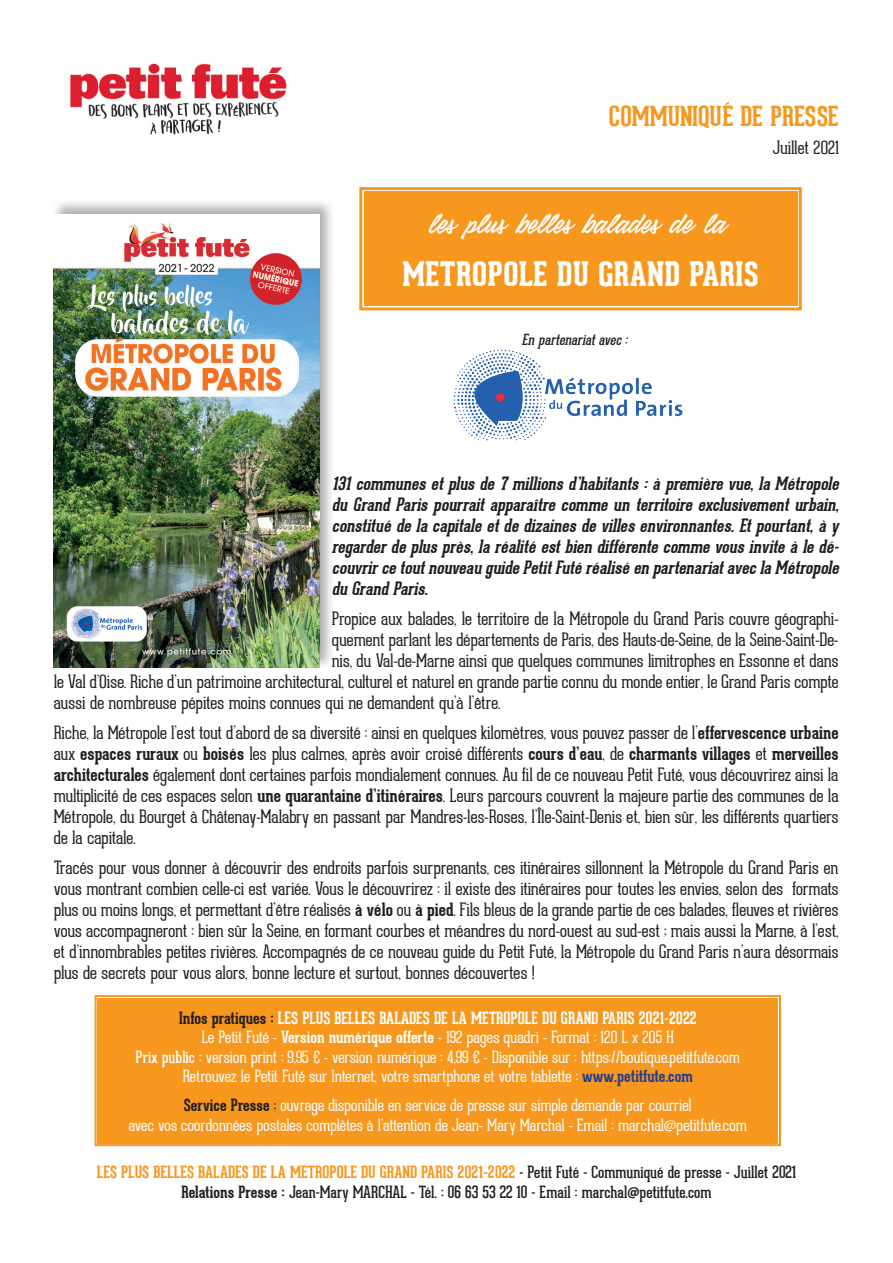
<style>
.page{position:relative;width:893px;height:1263px;background:#fff}
.page>*{position:absolute;margin:0;border:0;box-sizing:border-box;transform-origin:0 0}
.t1{font:33px "Good Hood";color:#fff}
.t2{font:800 33px "Geared Slab";color:#fff}
.t3{font:700 27px "Geared Slab";color:#f7971d}
.t4{font:100 18px/21px "Geared Slab";letter-spacing:-.005em;color:#231f20;text-align:justify}
.t5{font:italic 700 18px/21px "Geared Slab";color:#231f20;text-align:justify}
.t6{font:100 16.5px/19.5px "Geared Slab";letter-spacing:-.005em;color:#fff;text-align:center}
.t7{font:16.5px/19.5px "Geared Slab";color:#231f20;text-align:center}
.t8{font:italic 15px "Geared Slab";color:#231f20}
.s1{font-weight:700}
.s2{font-weight:700;color:#231f20}
.s3{font-weight:400}
.s4{font-weight:700;color:#253f8e}
.s5{color:#231f20}
.s6{font-weight:700;color:#f7971d}
</style>
<div class="page">
<img style="left:70px;top:63px;width:217px;height:72px">
<div style="left:51px;top:199px;width:284px;height:471px;background:#231f20;opacity:.35"></div>
<img style="left:54px;top:214px;width:265px;height:453px">
<div style="left:94px;top:995px;width:687px;height:152px;background:#f7971d"></div>
<div style="left:99px;top:999px;width:678px;height:143px;border:2px solid #f7971d"></div>
<div style="left:359px;top:187px;width:443px;height:124px;background:#f7971d"></div>
<div style="left:365px;top:193px;width:431px;height:111px;border:3px solid #f7971d"></div>
<img style="left:453px;top:349px;width:230px;height:92px">
<h2 class="t3" style="left:609px;top:100px;width:231px">COMMUNIQUÉ DE PRESSE</h2>
<p class="t4" style="left:773px;top:137px;width:68px">Juillet 2021</p>
<h1 class="t1" style="left:432px;top:203px;width:298px">les plus belles balades de la</h1>
<h1 class="t2" style="left:402px;top:255px;width:358px">METROPOLE DU GRAND PARIS</h1>
<p class="t8" style="left:522px;top:330px;width:111px">Enpartenariatavec:</p>
<p class="t5" style="left:332px;top:473px;width:513px">131communesetplusde7millionsd’habitants:àpremièrevue,laMétropole du Grand Paris pourrait apparaître comme un territoire exclusivement urbain, constituédelacapitaleetdedizainesdevillesenvironnantes.Etpourtant,ày regarderdeplusprès,laréalitéestbien différentecommevousinviteàledé&shy;couvrircetoutnouveauguidePetitFutéréaliséen partenariataveclaMétropole duGrandParis.</p>
<p class="t4" style="left:332px;top:609px;width:508px">Propice aux balades, le territoire de la Métropole du Grand Paris couvre géographi-</p>
<p class="t4" style="left:332px;top:630px;width:508px">quement parlant les départements de Paris, des Hauts-de-Seine, de la Seine-Saint-De-</p>
<p class="t4" style="left:332px;top:651px;width:508px">nis, du Val-de-Marne ainsi que quelques communes limitrophes en Essonne et dans</p>
<p class="t4" style="left:54px;top:672px;width:786px">le Val d’Oise. Riche d’un patrimoine architectural, culturel et naturel en grande partie connu du monde entier, le Grand Paris compte</p>
<p class="t4" style="left:54px;top:693px;width:448px">aussi de nombreuse pépites moins connues qui ne demandent qu’à l’être.</p>
<p class="t4" style="left:54px;top:723px;width:786px">Riche, la Métropole l’est tout d’abord de sa diversité : ainsi en quelques kilomètres, vous pouvez passer de l’<span class="s1">effervescence urbaine </span>aux <span class="s1">espaces ruraux</span> ou <span class="s1">boisés</span> les plus calmes, après avoir croisé différents <span class="s1">cours d’eau</span>, de <span class="s1">charmants villages</span> et <span class="s1">merveilles architecturales</span> également dont certaines parfois mondialement connues. Au fil de ce nouveau Petit Futé, vous découvrirez ainsi la multiplicité de ces espaces selon <span class="s1">une quarantaine d’itinéraires</span>. Leurs parcours couvrent la majeure partie des communes de la Métropole, du Bourget à Châtenay-Malabry en passant par Mandres-les-Roses, l’Île-Saint-Denis et, bien sûr, les différents quartiers de la capitale.</p>
<p class="t4" style="left:54px;top:858px;width:786px">Tracés pour vous donner à découvrir des endroits parfois surprenants, ces itinéraires sillonnent la Métropole du Grand Paris en vous montrant combien celle-ci est variée. Vous le découvrirez : il existe des itinéraires pour toutes les envies, selon des formats plus ou moins longs, et permettant d’être réalisés <span class="s1">à vélo</span> ou <span class="s1">à pied</span>. Fils bleus de la grande partie de ces balades, fleuves et rivières vous accompagneront : bien sûr la Seine, en formant courbes et méandres du nord-ouest au sud-est ; mais aussi la Marne, à l’est, et d’innombrables petites rivières. Accompagnés de ce nouveau guide du Petit Futé, la Métropole du Grand Paris n’aura désormais plus de secrets pour vous alors, bonne lecture et surtout, bonnes découvertes !</p>
<p class="t6" style="left:136px;top:1009px;width:606px"><span class="s2">Infos pratiques :</span> <span class="s1">LES PLUS BELLES BALADES DE LA METROPOLE DU GRAND PARIS 2021-2022<br></span>Le Petit Futé - <span class="s1">Version numérique offerte</span> - 192 pages quadri - Format : 120 L x 205 H<br><span class="s3">Prix public :</span> version print : 9,95 € - version numérique : 4,99 € - Disponible sur : https://boutique.petitfute.com Retrouvez le Petit Futé sur Internet, votre smartphone et votre tablette : <span class="s4">www.petitfute.com</span></p>
<p class="t6" style="left:129px;top:1096px;width:620px"><span class="s2">Service Presse</span> <span class="s5">;</span> ouvrage disponible en service de presse sur simple demande par courriel<br>avec vos coordonnées postales complètes à l’attention de Jean- Mary Marchal - Email : marchal@petitfute.com</p>
<p class="t7" style="left:97px;top:1163px;width:701px"><span class="s6">LES PLUS BELLES BALADES DE LA METROPOLE DU GRAND PARIS 2021-2022</span> - Petit Futé - Communiqué de presse - Juillet 2021<br><span class="s1">Relations Presse :</span> Jean-Mary MARCHAL - Tél. : 06 63 53 22 10 - Email : marchal@petitfute.com</p>
</div>
